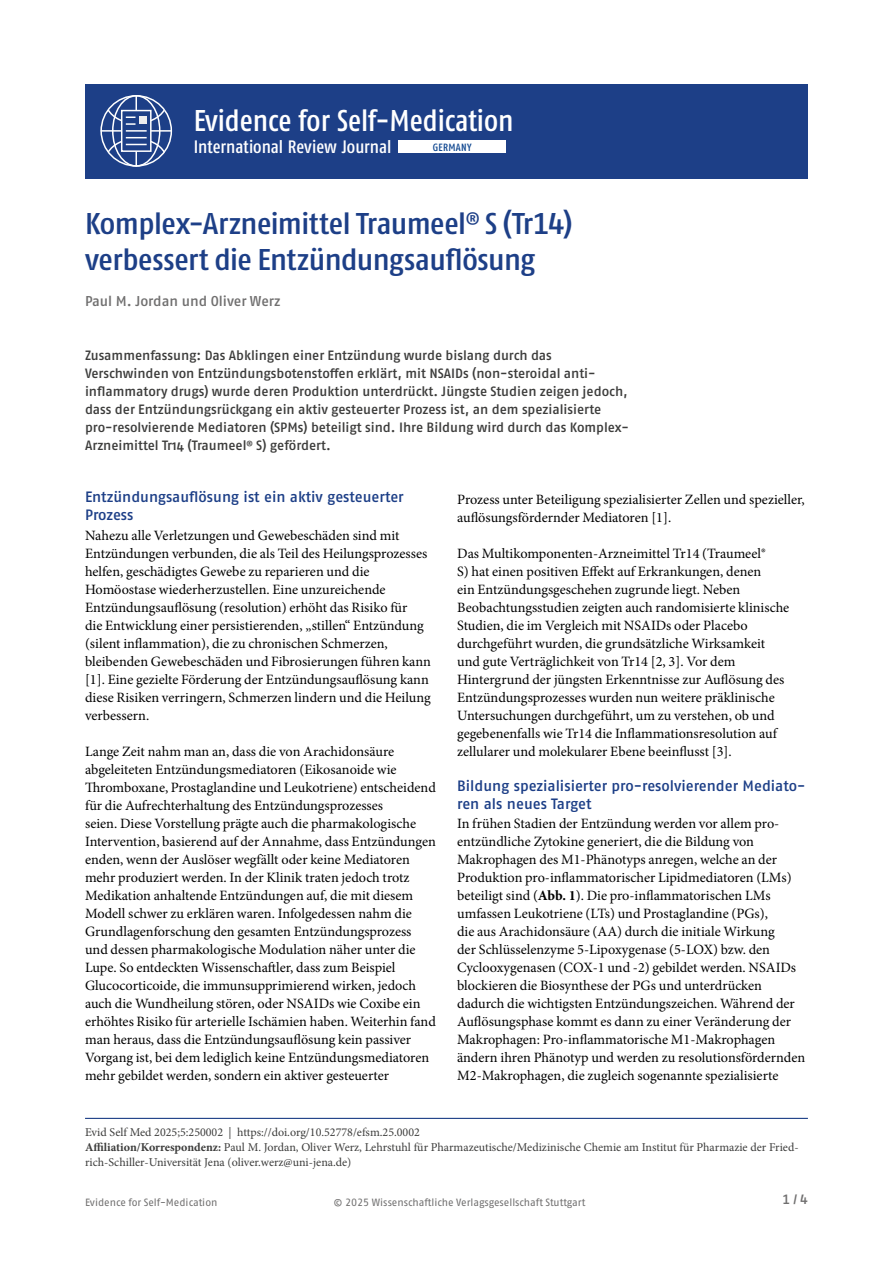
<style>
.page{position:relative;width:893px;height:1263px;background:#fff}
.page>*{position:absolute;margin:0;border:0;box-sizing:border-box;transform-origin:0 0}
.t1{font:500 condensed 30px/36px "Fago Pro";letter-spacing:-.015em;color:#1d3f87;scale:1.1 1}
.t2{font:500 condensed 30px "Fago Pro";color:#fff}
.t3{font:500 condensed 18px "Fago Pro";color:#fff}
.t4{font:500 15px/18px "Fago Pro";letter-spacing:-.005em;color:#1d3f87}
.t5{font:14.25px/18px "Minion Pro";color:#000}
.t6{font:500 14.25px "Fago Pro";letter-spacing:-.005em;color:#706f6f}
.t7{font:500 13.5px/18px "Fago Pro";letter-spacing:-.005em;color:#3c3c3b}
.t8{font:500 13.5px "Fago Pro";color:#706f6f}
.t9{font:12px/15px "Minion Pro";color:#3c3c3b}
.t10{font:10.5px "Fago Pro";letter-spacing:-.005em;color:#706f6f}
.t11{font:500 condensed 10.5px "Fago Pro";letter-spacing:.03em;color:#0e468f}
.s1{font-weight:700}
</style>
<div class="page">
<hr style="left:85px;top:1118px;width:723px;height:1px;background:#1d3f87">
<div style="left:85px;top:84px;width:723px;height:94px;background:#1d3f87"></div>
<div style="left:100px;top:95px;width:72px;height:72px;border:2px solid #fff;border-radius:50%"></div>
<div style="left:112px;top:95px;width:48px;height:72px;border:2px solid #fff;border-radius:50%"></div>
<hr style="left:101px;top:130px;width:71px;height:2px;background:#fff">
<hr style="left:135px;top:96px;width:2px;height:71px;background:#fff">
<svg style="left:106px;top:108px;width:60px;height:47px"></svg>
<div style="left:398px;top:141px;width:108px;height:12px;background:#fff"></div>
<h1 class="t2" style="left:194px;top:102px;width:321px">Evidence for Self-Medication</h1>
<p class="t3" style="left:194px;top:136px;width:199px">International Review Journal</p>
<p class="t11" style="left:433px;top:141px;width:40px">GERMANY</p>
<p class="t3" style="left:226px;top:137px;width:11px">n</p>
<h1 class="t1" style="left:85px;top:206px;width:445px">Komplex-Arzneimittel Traumeel<sup>®</sup> S (Tr14) verbessert die Entzündungsauflösung</h1>
<p class="t6" style="left:85px;top:292px;width:197px">Paul M. Jordan und Oliver Werz</p>
<p class="t7" style="left:85px;top:346px;width:545px">Zusammenfassung: Das Abklingen einer Entzündung wurde bislang durch das Verschwinden von Entzündungsbotenstoffen erklärt, mit NSAIDs (non-steroidal anti&shy;inflammatory drugs) wurde deren Produktion unterdrückt. Jüngste Studien zeigen jedoch, dass der Entzündungsrückgang ein aktiv gesteuerter Prozess ist, an dem spezialisierte pro-resolvierende Mediatoren (SPMs) beteiligt sind. Ihre Bildung wird durch das Komplex-Arzneimittel Tr14 (Traumeel<sup>®</sup> S) gefördert.</p>
<p class="t4" style="left:85px;top:488px;width:320px">Entzündungsauflösung ist ein aktiv gesteuerter<br>Prozess</p>
<p class="t5" style="left:85px;top:527px;width:347px">Nahezu alle Verletzungen und Gewebeschäden sind mit Entzündungen verbunden, die als Teil des Heilungsprozesses helfen, geschädigtes Gewebe zu reparieren und die Homöostase wiederherzustellen. Eine unzureichende Entzündungsauflösung (resolution) erhöht das Risiko für<br>die Entwicklung einer persistierenden, „stillen“ Entzündung (silent inflammation), die zu chronischen Schmerzen, bleibenden Gewebeschäden und Fibrosierungen führen kann [1]. Eine gezielte Förderung der Entzündungsauflösung kann diese Risiken verringern, Schmerzen lindern und die Heilung verbessern.</p>
<p class="t5" style="left:85px;top:742px;width:352px">Lange Zeit nahm man an, dass die von Arachidonsäure abgeleiteten Entzündungsmediatoren (Eikosanoide wie Thromboxane, Prostaglandine und Leukotriene) entscheidend für die Aufrechterhaltung des Entzündungsprozesses<br>seien. Diese Vorstellung prägte auch die pharmakologische Intervention, basierend auf der Annahme, dass Entzündungen enden, wenn der Auslöser wegfällt oder keine Mediatoren mehr produziert werden. In der Klinik traten jedoch trotz Medikation anhaltende Entzündungen auf, die mit diesem Modell schwer zu erklären waren. Infolgedessen nahm die Grundlagenforschung den gesamten Entzündungsprozess und dessen pharmakologische Modulation näher unter die Lupe. So entdeckten Wissenschaftler, dass zum Beispiel Glucocorticoide, die immunsupprimierend wirken, jedoch auch die Wundheilung stören, oder NSAIDs wie Coxibe ein erhöhtes Risiko für arterielle Ischämien haben. Weiterhin fand man heraus, dass die Entzündungsauflösung kein passiver Vorgang ist, bei dem lediglich keine Entzündungsmediatoren mehr gebildet werden, sondern ein aktiver gesteuerter</p>
<p class="t5" style="left:457px;top:490px;width:349px">Prozess unter Beteiligung spezialisierter Zellen und spezieller, auflösungsfördernder Mediatoren [1].</p>
<p class="t5" style="left:457px;top:544px;width:334px">Das Multikomponenten-Arzneimittel Tr14 (Traumeel®<br>S) hat einen positiven Effekt auf Erkrankungen, denen<br>ein Entzündungsgeschehen zugrunde liegt. Neben Beobachtungsstudien zeigten auch randomisierte klinische Studien, die im Vergleich mit NSAIDs oder Placebo durchgeführt wurden, die grundsätzliche Wirksamkeit und gute Verträglichkeit von Tr14 [2, 3]. Vor dem Hintergrund der jüngsten Erkenntnisse zur Auflösung des Entzündungsprozesses wurden nun weitere präklinische Untersuchungen durchgeführt, um zu verstehen, ob und gegebenenfalls wie Tr14 die Inflammationsresolution auf zellularer und molekularer Ebene beeinflusst [3].</p>
<p class="t4" style="left:457px;top:777px;width:350px">Bildung spezialisierter pro-resolvierender Mediato&shy;ren als neues Target</p>
<p class="t5" style="left:457px;top:815px;width:350px">In frühen Stadien der Entzündung werden vor allem pro&shy;entzündliche Zytokine generiert, die die Bildung von Makrophagen des M1-Phänotyps anregen, welche an der Produktion pro-inflammatorischer Lipidmediatoren (LMs) beteiligt sind (<span class="s1">Abb. 1</span>). Die pro-inflammatorischen LMs umfassen Leukotriene (LTs) und Prostaglandine (PGs),<br>die aus Arachidonsäure (AA) durch die initiale Wirkung<br>der Schlüsselenzyme 5-Lipoxygenase (5-LOX) bzw. den Cyclooxygenasen (COX-1 und -2) gebildet werden. NSAIDs blockieren die Biosynthese der PGs und unterdrücken dadurch die wichtigsten Entzündungszeichen. Während der Auflösungsphase kommt es dann zu einer Veränderung der Makrophagen: Pro-inflammatorische M1-Makrophagen ändern ihren Phänotyp und werden zu resolutionsfördernden M2-Makrophagen, die zugleich sogenannte spezialisierte</p>
<p class="t9" style="left:85px;top:1125px;width:715px">Evid Self Med 2025;5:250002 | https://doi.org/10.52778/efsm.25.0002<br><span class="s1">Affiliation/Korrespondenz:</span> Paul M. Jordan, Oliver Werz, Lehrstuhl für Pharmazeutische/Medizinische Chemie am Institut für Pharmazie der Fried&shy;rich-Schiller-Universität Jena (oliver.werz@uni-jena.de)</p>
<p class="t10" style="left:85px;top:1196px;width:134px">Evidence for Self-Medication</p>
<p class="t10" style="left:334px;top:1196px;width:253px">© 2025 Wissenschaftliche Verlagsgesellschaft Stuttgart</p>
<p class="t8" style="left:782px;top:1191px;width:27px">1 / 4</p>
</div>
